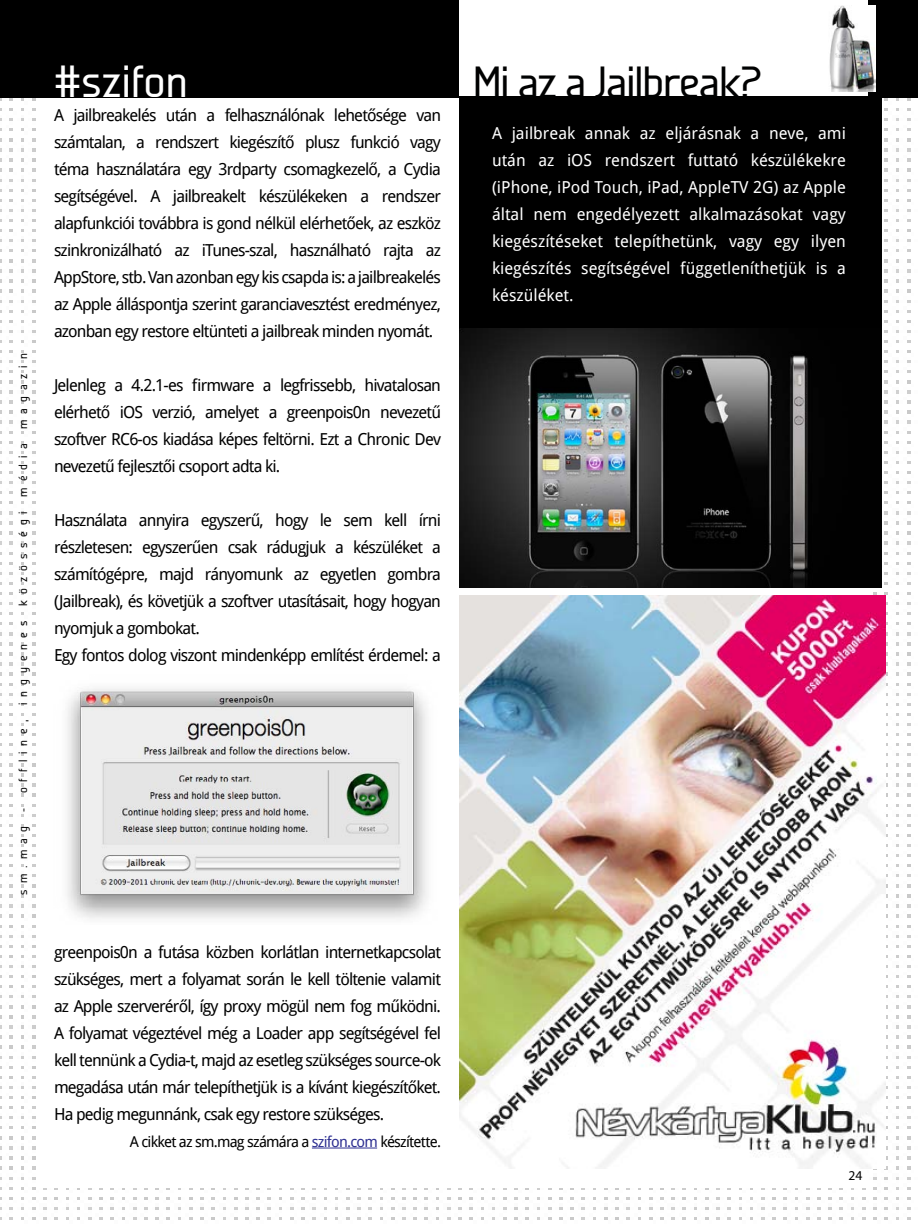
<style>
.page{position:relative;width:918px;height:1224px;background:#fff}
.page>*{position:absolute;margin:0;border:0;box-sizing:border-box;transform-origin:0 0}
.t1{font:500 45px "Galette";letter-spacing:-.02em;color:#000101}
.t2{font:500 45px "Galette";letter-spacing:.01em;color:#fff}
.t3{font:16.5px/27px "Droid Sans";letter-spacing:-.05em;color:#000;text-align:justify}
.t4{font:16.5px/27px "Droid Sans";color:#fff;text-align:justify}
.t5{font:15px "Droid Sans";letter-spacing:-.05em;color:#000}
.t6{font:13.5px "Myriad Pro";color:#000}
.t7{font:500 12px "Galette";letter-spacing:.5em;color:#000}
.s1{color:#2e3092}
</style>
<div class="page">
<img style="left:0;top:0;width:918px;height:1220px">
<div style="left:37px;top:0;width:830px;height:1187px;background:#fff"></div>
<div style="left:869px;top:0;width:49px;height:97px;background:#000"></div>
<img style="left:67px;top:688px;width:360px;height:231px">
<img style="left:829px;top:6px;width:47px;height:86px">
<img style="left:459px;top:596px;width:426px;height:572px">
<img style="left:459px;top:328px;width:423px;height:259px">
<div style="left:459px;top:96px;width:423px;height:232px;background:#000"></div>
<div style="left:0;top:0;width:459px;height:97px;background:#000"></div>
<hr style="left:312px;top:1147px;width:65px;height:1px;background:#2e3092">
<p class="t7" style="left:15px;top:894px;width:543px;rotate:-90deg">sm.mag - offline, ingyenes közösségi média magazin</p>
<h1 class="t2" style="left:54px;top:54px;width:135px">#szifon</h1>
<h1 class="t1" style="left:473px;top:55px;width:291px">Mi az a Jailbreak?</h1>
<p class="t3" style="left:54px;top:101px;width:389px">A jailbreakelés után a felhasználónak lehetősége van számtalan, a rendszert kiegészítő plusz funkció vagy téma használatára egy 3rdparty csomagkezelő, a Cydia segítségével. A jailbreakelt készülékeken a rendszer alapfunkciói továbbra is gond nélkül elérhetőek, az eszköz szinkronizálható az iTunes-szal, használható rajta az AppStore, stb. Van azonban egy kis csapda is: a jailbreakelés az Apple álláspontja szerint garanciavesztést eredményez, azonban egy restore eltünteti a jailbreak minden nyomát.</p>
<p class="t3" style="left:54px;top:371px;width:389px">Jelenleg a 4.2.1-es firmware a legfrissebb, hivatalosan elérhető iOS verzió, amelyet a greenpois0n nevezetű szoftver RC6-os kiadása képes feltörni. Ezt a Chronic Dev nevezetű fejlesztői csoport adta ki.</p>
<p class="t3" style="left:54px;top:506px;width:389px;text-align:left">Használata annyira egyszerű, hogy le sem kell írni részletesen: egyszerűen csak rádugjuk a készüléket a számítógépre, majd rányomunk az egyetlen gombra (Jailbreak), és követjük a szoftver utasításait, hogy hogyan nyomjuk a gombokat.<br>Egy fontos dolog viszont mindenképp említést érdemel: a</p>
<p class="t4" style="left:492px;top:119px;width:356px">A jailbreak annak az eljárásnak a neve, ami után az iOS rendszert futtató készülékekre (iPhone, iPod Touch, iPad, AppleTV 2G) az Apple által nem engedélyezett alkalmazásokat vagy kiegészítéseket telepíthetünk, vagy egy ilyen kiegészítés segítségével függetleníthetjük is a készüléket.</p>
<p class="t3" style="left:54px;top:938px;width:389px">greenpois0n a futása közben korlátlan internetkapcsolat szükséges, mert a folyamat során le kell töltenie valamit az Apple szerveréről, így proxy mögül nem fog működni.<br>A folyamat végeztével még a Loader app segítségével fel kell tennünk a Cydia-t, majd az esetleg szükséges source-ok megadása után már telepíthetjük is a kívánt kiegészítőket.<br>Ha pedig megunnánk, csak egy restore szükséges.</p>
<p class="t5" style="left:130px;top:1132px;width:313px">A cikket az sm.mag számára a <span class="s1">szifon.com</span> készítette.</p>
<p class="t6" style="left:849px;top:1166px;width:15px">24</p>
</div>
